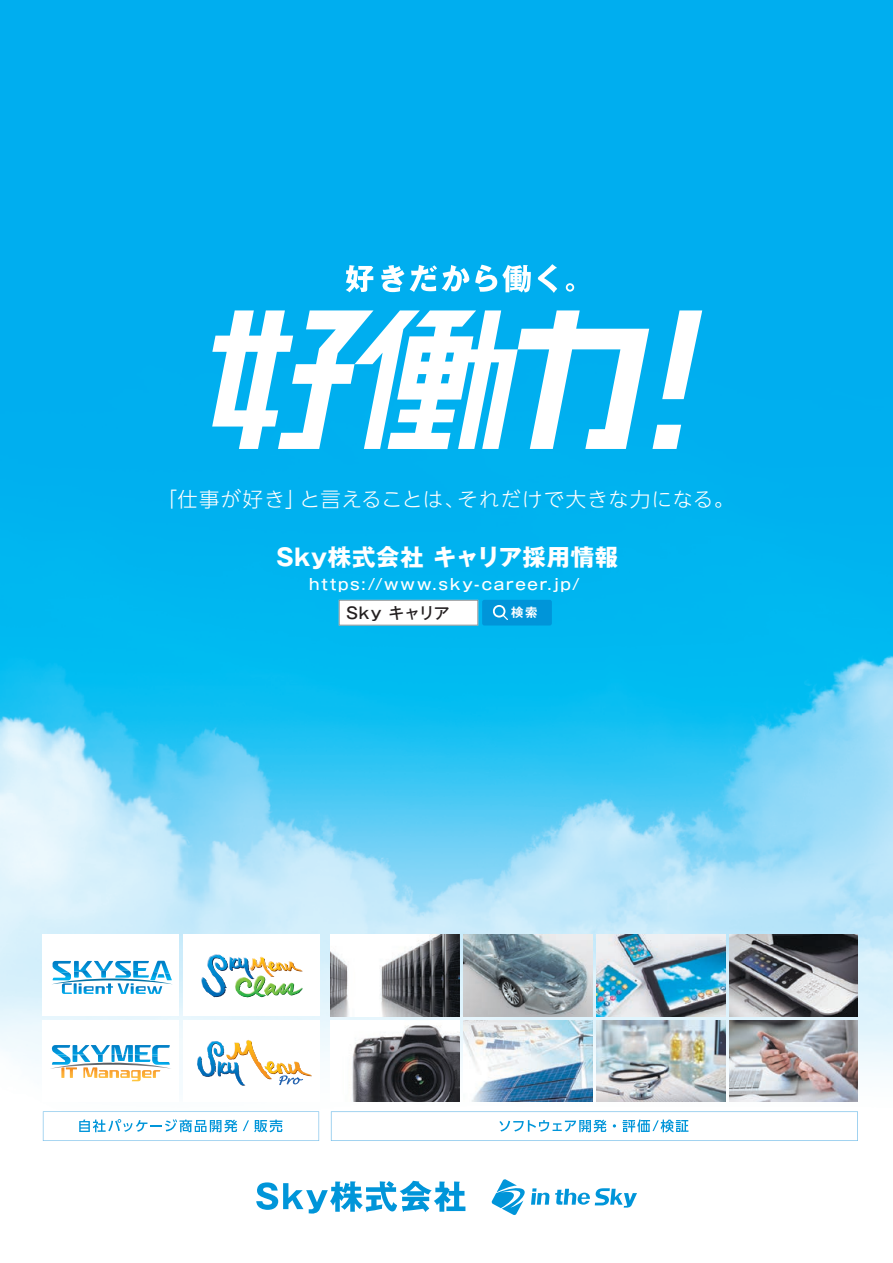
<style>
.page{position:relative;width:893px;height:1263px;background:#fff}
.page>*{position:absolute;margin:0;border:0;box-sizing:border-box;transform-origin:0 0}
.t1{font:23.4px "Gothic MB101 Pro Bold 90 msp RKSJ H";letter-spacing:.03em;color:#fff}
.t2{font:20.4px "UD Shin Go NT Pro Light 90 msp RKSJ H";letter-spacing:.055em;color:#fff}
.t3{font:15.75px "Gothic MB101 Pro Medium 90 msp RKSJ H";letter-spacing:-.015em;color:#231f20}
.t4{font:15.3px "Gothic MB101 Pro Medium 90 msp RKSJ H";letter-spacing:.115em;color:#fff}
.t5{font:12.45px "Gothic MB101 Pro De Bold 90 msp RKSJ H";color:#fff}
</style>
<div class="page">
<img style="left:0;top:0;width:893px;height:953px">
<img style="left:0;top:953px;width:360px;height:261px">
<img style="left:414px;top:953px;width:53px;height:258px">
<img style="left:574px;top:953px;width:52px;height:255px">
<img style="left:681px;top:953px;width:52px;height:149px">
<img style="left:840px;top:953px;width:53px;height:120px">
<img style="left:626px;top:1016px;width:55px;height:192px">
<img style="left:733px;top:1016px;width:107px;height:4px">
<img style="left:43px;top:1111px;width:276px;height:30px">
<svg style="left:79px;top:1119px;width:158px;height:13px"></svg>
<svg style="left:243px;top:1119px;width:39px;height:13px"></svg>
<img style="left:331px;top:1111px;width:527px;height:30px">
<svg style="left:499px;top:1119px;width:107px;height:13px"></svg>
<svg style="left:622px;top:1119px;width:66px;height:13px"></svg>
<div style="left:183px;top:935px;width:136px;height:81px;background:#fff"></div>
<div style="left:43px;top:935px;width:136px;height:81px;background:#fff"></div>
<div style="left:183px;top:1020px;width:136px;height:82px;background:#fff"></div>
<div style="left:43px;top:1020px;width:136px;height:82px;background:#fff"></div>
<svg style="left:52px;top:960px;width:120px;height:34px"></svg>
<img style="left:729px;top:935px;width:129px;height:81px">
<img style="left:597px;top:935px;width:128px;height:81px">
<img style="left:464px;top:935px;width:128px;height:81px">
<img style="left:331px;top:935px;width:128px;height:81px">
<img style="left:729px;top:1020px;width:129px;height:82px">
<img style="left:597px;top:1020px;width:128px;height:82px">
<img style="left:464px;top:1020px;width:128px;height:82px">
<img style="left:331px;top:1020px;width:128px;height:82px">
<svg style="left:51px;top:1045px;width:120px;height:37px"></svg>
<img style="left:135px;top:1055px;width:15px;height:7px">
<img style="left:152px;top:1056px;width:18px;height:9px">
<img style="left:197px;top:1040px;width:115px;height:46px">
<img style="left:201px;top:954px;width:102px;height:43px">
<svg style="left:212px;top:310px;width:490px;height:139px"></svg>
<svg style="left:346px;top:265px;width:27px;height:27px"></svg>
<svg style="left:381px;top:265px;width:23px;height:27px"></svg>
<svg style="left:410px;top:265px;width:59px;height:27px"></svg>
<svg style="left:475px;top:265px;width:56px;height:27px"></svg>
<svg style="left:538px;top:264px;width:19px;height:29px"></svg>
<svg style="left:566px;top:283px;width:8px;height:9px"></svg>
<svg style="left:339px;top:600px;width:139px;height:25px"></svg>
<div style="left:347px;top:606px;width:102px;height:15px;background:#fff"></div>
<div style="left:482px;top:600px;width:70px;height:25px;background:#0095d9;border-radius:2px"></div>
<svg style="left:492px;top:605px;width:16px;height:15px"></svg>
<svg style="left:256px;top:1181px;width:209px;height:32px"></svg>
<svg style="left:492px;top:1179px;width:33px;height:36px"></svg>
<svg style="left:531px;top:1188px;width:18px;height:17px"></svg>
<svg style="left:555px;top:1188px;width:82px;height:19px"></svg>
<p class="t2" style="left:157px;top:483px;width:579px">「仕事が好き」と言えることは、それだけで大きな力になる。</p>
<p class="t1" style="left:276px;top:538px;width:344px">Sky株式会社 キャリア採用情報</p>
<p class="t3" style="left:346px;top:600px;width:105px">Sky キャリア</p>
<p class="t5" style="left:511px;top:602px;width:28px">検索</p>
<p class="t4" style="left:309px;top:571px;width:272px">https://www.sky-career.jp/</p>
</div>
